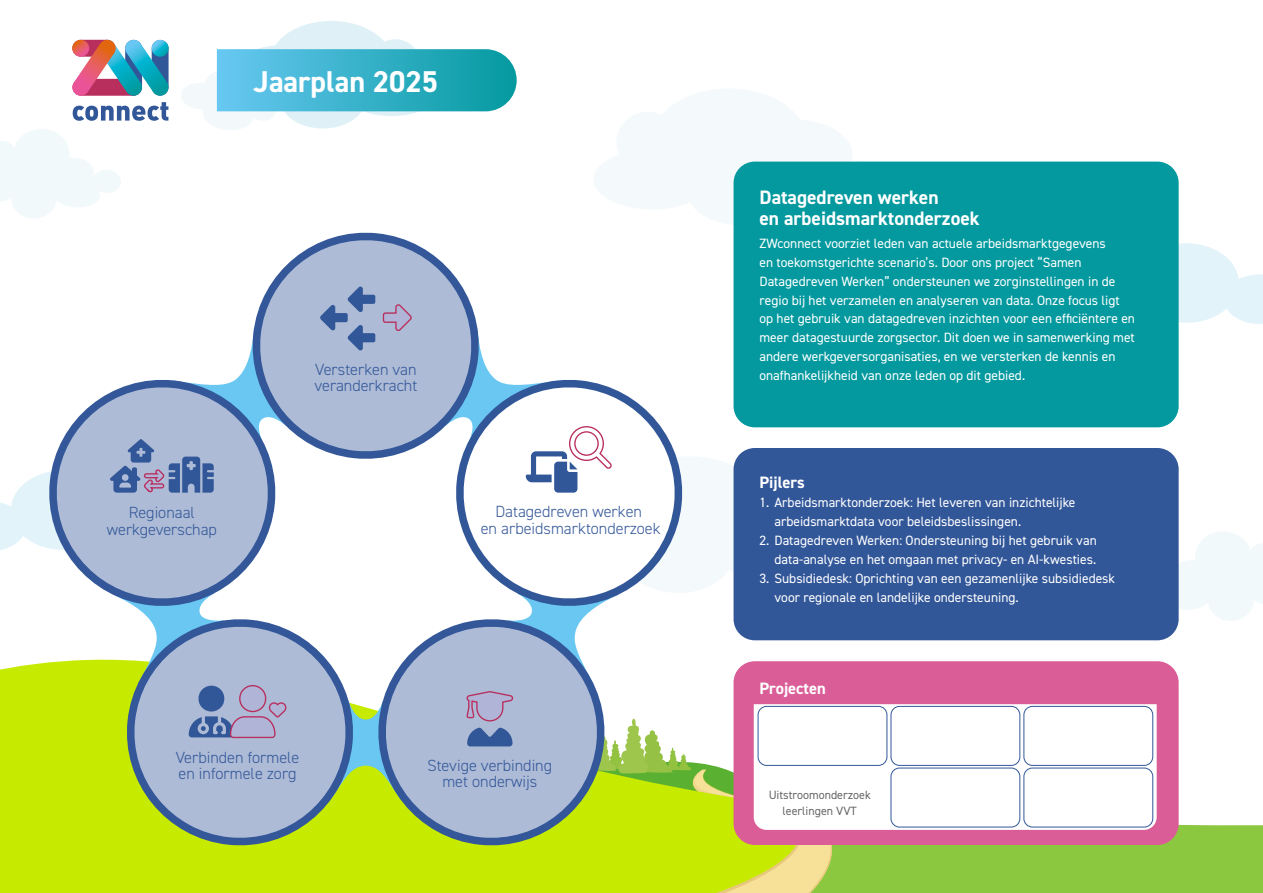
<style>
.page{position:relative;width:1263px;height:893px;background:#fff}
.page>*{position:absolute;margin:0;border:0;box-sizing:border-box;transform-origin:0 0}
.t1{font:700 30.15px "DIN2014";color:#fff}
.t2{font:700 19.5px/21px "DIN2014";color:#fff}
.t3{font:700 16.5px "DIN2014";color:#fff}
.t4{font:300 16.2px/16.2px "DIN2014";color:#335799;text-align:center}
.t5{font:13.5px/18.9px "DIN2014";color:#fff}
.t6{font:12px/16.5px "DIN2014";color:#000;text-align:center}
</style>
<div class="page">
<svg style="left:1179px;top:243px;width:84px;height:81px"></svg>
<svg style="left:1179px;top:532px;width:84px;height:89px"></svg>
<div style="left:889px;top:825px;width:374px;height:68px;background:#8cc740"></div>
<div style="left:0;top:739px;width:463px;height:154px;background:#c7eb00"></div>
<svg style="left:594px;top:89px;width:324px;height:135px"></svg>
<svg style="left:0;top:129px;width:121px;height:89px"></svg>
<div style="left:733px;top:162px;width:446px;height:265px;background:#03999e;border-radius:21px"></div>
<div style="left:733px;top:448px;width:446px;height:192px;background:#325799;border-radius:21px"></div>
<svg style="left:359px;top:705px;width:14px;height:94px"></svg>
<svg style="left:254px;top:232px;width:224px;height:227px"></svg>
<svg style="left:255px;top:235px;width:222px;height:218px;fill:#adbbd6"></svg>
<svg style="left:373px;top:708px;width:90px;height:143px;background:#b2e030"></svg>
<svg style="left:380px;top:629px;width:216px;height:210px;background:#a9bbba"></svg>
<svg style="left:121px;top:703px;width:238px;height:148px;background:#b3dc21"></svg>
<svg style="left:129px;top:629px;width:222px;height:210px;background:#a8bbb5"></svg>
<svg style="left:445px;top:329px;width:380px;height:355px"></svg>
<svg style="left:320px;top:286px;width:93px;height:65px;background:#97a6c8"></svg>
<svg style="left:463px;top:690px;width:426px;height:203px;background:#bad36f"></svg>
<svg style="left:0;top:329px;width:287px;height:410px"></svg>
<svg style="left:72px;top:40px;width:97px;height:81px"></svg>
<svg style="left:181px;top:21px;width:336px;height:109px"></svg>
<div style="left:733px;top:661px;width:446px;height:184px;background:#da5d98;border-radius:21px"></div>
<div style="left:754px;top:704px;width:403px;height:126px;background:#fff"></div>
<div style="left:1023px;top:706px;width:130px;height:60px;border:1px solid #325799;border-radius:9px"></div>
<div style="left:1023px;top:768px;width:130px;height:59px;border:1px solid #325799;border-radius:9px"></div>
<div style="left:891px;top:706px;width:129px;height:60px;border:1px solid #325799;border-radius:9px"></div>
<div style="left:891px;top:768px;width:129px;height:59px;border:1px solid #325799;border-radius:9px"></div>
<div style="left:758px;top:706px;width:129px;height:60px;border:1px solid #325799;border-radius:9px"></div>
<h1 class="t1" style="left:254px;top:61px;width:186px">Jaarplan 2025</h1>
<p class="t4" style="left:107px;top:505px;width:112px">Regionaal werkgeverschap</p>
<p class="t4" style="left:314px;top:362px;width:104px;text-align:left">Versterken van veranderkracht</p>
<p class="t4" style="left:481px;top:504px;width:181px">Datagedreven werken<br>en arbeidsmarktonderzoek</p>
<p class="t4" style="left:176px;top:749px;width:125px;text-align:left">Verbinden formele en informele zorg</p>
<p class="t4" style="left:427px;top:757px;width:126px">Stevige verbinding met onderwijs</p>
<h2 class="t2" style="left:759px;top:187px;width:222px">Datagedreven werken<br>en arbeidsmarktonderzoek</h2>
<p class="t5" style="left:759px;top:233px;width:377px">ZWconnect voorziet leden van actuele arbeidsmarktgegevens<br>en toekomstgerichte scenario’s. Door ons project “Samen Datagedreven Werken” ondersteunen we zorginstellingen in de regio bij het verzamelen en analyseren van data. Onze focus ligt op het gebruik van datagedreven inzichten voor een efficiëntere en meer datagestuurde zorgsector. Dit doen we in samenwerking met andere werkgeversorganisaties, en we versterken de kennis en onafhankelijkheid van onze leden op dit gebied.</p>
<p class="t3" style="left:759px;top:472px;width:47px">Pijlers</p>
<p class="t5" style="left:774px;top:493px;width:302px;text-indent:-15px">1. Arbeidsmarktonderzoek: Het leveren van inzichtelijke arbeidsmarktdata voor beleidsbeslissingen.</p>
<p class="t5" style="left:759px;top:531px;width:339px;text-align:right">2. Datagedreven Werken: Ondersteuning bij het gebruik van data-analyse en het omgaan met privacy- en AI-kwesties.</p>
<p class="t5" style="left:774px;top:569px;width:342px;text-indent:-15px">3. Subsidiedesk: Oprichting van een gezamenlijke subsidiedesk voor regionale en landelijke ondersteuning.</p>
<p class="t3" style="left:759px;top:678px;width:68px">Projecten</p>
<p class="t6" style="left:768px;top:786px;width:104px">Uitstroomonderzoek leerlingen VVT</p>
</div>
